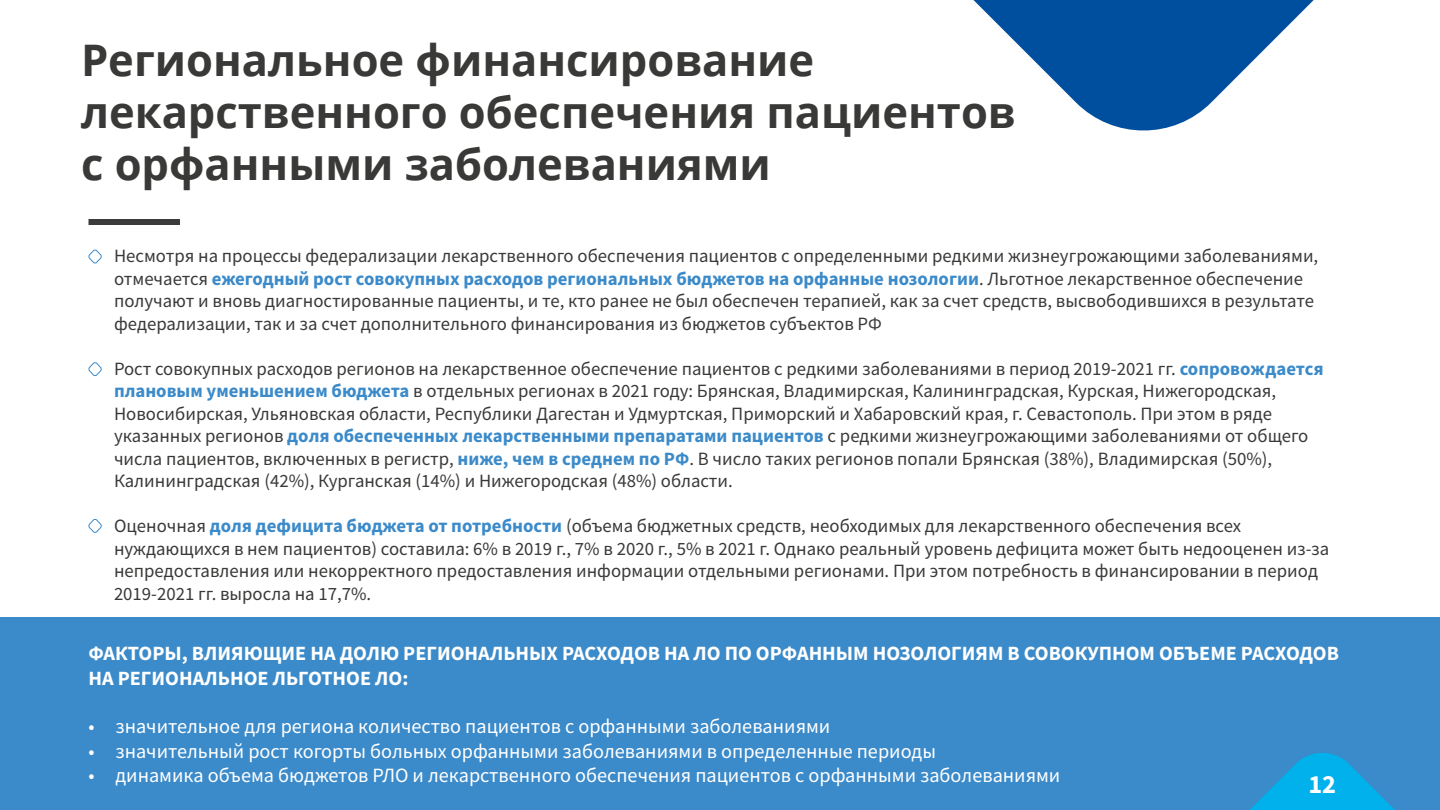
<style>
.page{position:relative;width:1440px;height:810px;background:#fff}
.page>*{position:absolute;margin:0;border:0;box-sizing:border-box;transform-origin:0 0}
.t1{font:700 43.5px/52.2px "Open Sans";color:#393938}
.t2{font:700 26.25px "Source Sans Pro";color:#fff}
.t3{font:20.25px "Source Sans Pro";color:#fff}
.t4{font:700 20.25px/24.3px "Source Sans Pro";color:#fff}
.t5{font:18.75px/22.5px "Source Sans Pro";color:#393938}
.s1{font-weight:700;color:#3b8ac9}
</style>
<div class="page">
<div style="left:88px;top:219px;width:92px;height:6px;background:#3b3b3c"></div>
<svg style="left:973px;top:0;width:341px;height:131px;fill:#004f9e"></svg>
<svg style="left:88px;top:249px;width:14px;height:15px"></svg>
<svg style="left:88px;top:362px;width:14px;height:14px"></svg>
<svg style="left:88px;top:519px;width:14px;height:14px"></svg>
<div style="left:0;top:617px;width:1440px;height:193px;background:#3b8ac9"></div>
<svg style="left:1250px;top:753px;width:145px;height:57px"></svg>
<h1 class="t1" style="left:81px;top:33px;width:936px">Региональное финансирование лекарственного обеспечения пациентов с орфанными заболеваниями</h1>
<p class="t5" style="left:114px;top:245px;width:1206px">Несмотря на процессы федерализации лекарственного обеспечения пациентов с определенными редкими жизнеугрожающими заболеваниями, отмечается <span class="s1">ежегодный рост совокупных расходов региональных бюджетов на орфанные нозологии</span>. Льготное лекарственное обеспечение получают и вновь диагностированные пациенты, и те, кто ранее не был обеспечен терапией, как за счет средств, высвободившихся в результате федерализации, так и за счет дополнительного финансирования из бюджетов субъектов РФ</p>
<p class="t5" style="left:114px;top:357px;width:1211px">Рост совокупных расходов регионов на лекарственное обеспечение пациентов с редкими заболеваниями в период 2019-2021 гг. <span class="s1">сопровождается плановым уменьшением бюджета</span> в отдельных регионах в 2021 году: Брянская, Владимирская, Калининградская, Курская, Нижегородская, Новосибирская, Ульяновская области, Республики Дагестан и Удмуртская, Приморский и Хабаровский края, г. Севастополь. При этом в ряде указанных регионов <span class="s1">доля обеспеченных лекарственными препаратами пациентов</span> с редкими жизнеугрожающими заболеваниями от общего числа пациентов, включенных в регистр, <span class="s1">ниже, чем в среднем по РФ</span>. В число таких регионов попали Брянская (38%), Владимирская (50%), Калининградская (42%), Курганская (14%) и Нижегородская (48%) области.</p>
<p class="t5" style="left:114px;top:515px;width:1217px">Оценочная <span class="s1">доля дефицита бюджета от потребности</span> (объема бюджетных средств, необходимых для лекарственного обеспечения всех нуждающихся в нем пациентов) составила: 6% в 2019 г., 7% в 2020 г., 5% в 2021 г. Однако реальный уровень дефицита может быть недооценен из-за непредоставления или некорректного предоставления информации отдельными регионами. При этом потребность в финансировании в период 2019-2021 гг. выросла на 17,7%.</p>
<p class="t4" style="left:88px;top:641px;width:1252px">ФАКТОРЫ, ВЛИЯЮЩИЕ НА ДОЛЮ РЕГИОНАЛЬНЫХ РАСХОДОВ НА ЛО ПО ОРФАННЫМ НОЗОЛОГИЯМ В СОВОКУПНОМ ОБЪЕМЕ РАСХОДОВ<br>НА РЕГИОНАЛЬНОЕ ЛЬГОТНОЕ ЛО:</p>
<p class="t3" style="left:88px;top:714px;width:743px">• значительное для региона количество пациентов с орфанными заболеваниями</p>
<p class="t3" style="left:88px;top:738px;width:849px">• значительный рост когорты больных орфанными заболеваниями в определенные периоды</p>
<p class="t3" style="left:88px;top:762px;width:973px">• динамика объема бюджетов РЛО и лекарственного обеспечения пациентов с орфанными заболеваниями</p>
<h2 class="t2" style="left:1308px;top:766px;width:29px">12</h2>
</div>
